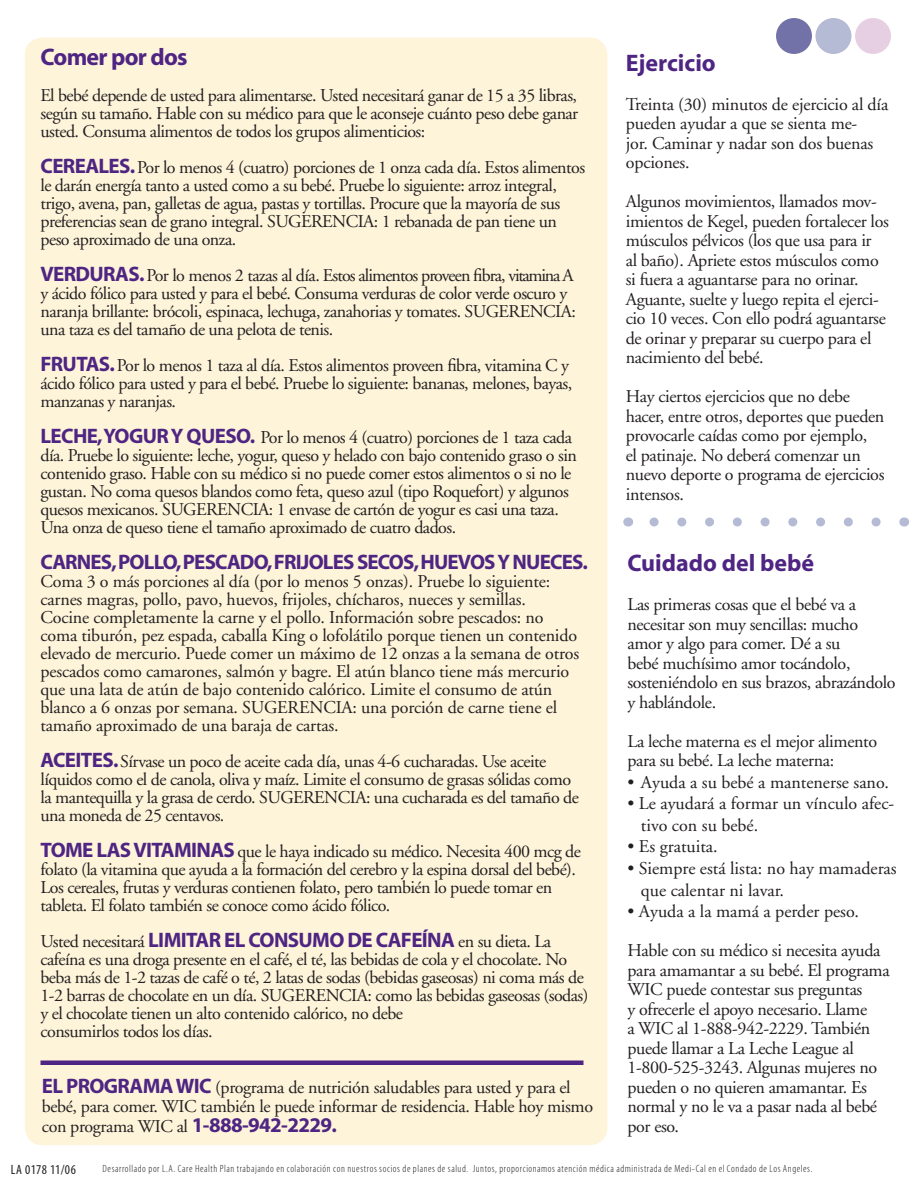
<style>
.page{position:relative;width:918px;height:1188px;background:#fff}
.page>*{position:absolute;margin:0;border:0;box-sizing:border-box;transform-origin:0 0}
.t1{font:700 24px "Myriad";color:#4e2582}
.t2{font:700 21px "Myriad";letter-spacing:-.035em;color:#4e2582}
.mjspecial{font:18px/18px "Adobe Garamond";letter-spacing:-.025em;color:#231f20}
.mjspecial-2{font:18px/21.6px "Adobe Garamond";color:#231f20}
.t3{font:condensed 13.5px "Myriad Pro";letter-spacing:.03em;color:#231f20}
.t4{font:300 condensed 10.5px "Myriad Pro";letter-spacing:.055em;color:#231f20}
.s1{font-family:"Myriad";font-weight:700;font-size:21px;color:#4e2582}
</style>
<div class="page">
<div style="left:25px;top:38px;width:583px;height:1107px;background:#fef4da;border-radius:18px"></div>
<div style="left:776px;top:18px;width:36px;height:36px;background:#7372a8;border-radius:50%"></div>
<div style="left:815px;top:18px;width:36px;height:36px;background:#b5bbd4;border-radius:50%"></div>
<div style="left:855px;top:18px;width:36px;height:36px;background:#e7cfe3;border-radius:50%"></div>
<svg style="left:649px;top:518px;width:227px;height:8px"></svg>
<div style="left:40px;top:1060px;width:544px;height:5px;background:#4e2582"></div>
<p class="t1" style="left:40px;top:45px;width:149px">COMER POR DOS</p>
<p class="mjspecial" style="left:40px;top:87px;width:539px;text-align:justify">El bebé depende de usted para alimentarse. Usted necesitará ganar de 15 a 35 libras, según su tamaño. Hable con su médico para que le aconseje cuánto peso debe ganar usted. Consuma alimentos de todos los grupos alimenticios:</p>
<p class="mjspecial" style="left:40px;top:159px;width:546px"><span class="s1">CEREA LES .</span> Por lo menos 4 (cuatro) porciones de 1 onza cada día. Estos alimentos le darán energía tanto a usted como a su bebé. Pruebe lo siguiente: arroz integral, trigo, avena, pan, galletas de agua, pastas y tortillas. Procure que la mayoría de sus preferencias sean de grano integral. SUGERENCIA: 1 rebanada de pan tiene un peso aproximado de una onza.</p>
<p class="mjspecial" style="left:40px;top:267px;width:537px"><span class="s1">VERDURAS .</span> Por lo menos 2 tazas al día. Estos alimentos proveen fibra, vitamina A y ácido fólico para usted y para el bebé. Consuma verduras de color verde oscuro y naranja brillante: brócoli, espinaca, lechuga, zanahorias y tomates. SUGERENCIA: una taza es del tamaño de una pelota de tenis.</p>
<p class="mjspecial" style="left:40px;top:357px;width:533px"><span class="s1">FRUTAS .</span> Por lo menos 1 taza al día. Estos alimentos proveen fibra, vitamina C y ácido fólico para usted y para el bebé. Pruebe lo siguiente: bananas, melones, bayas, manzanas y naranjas.</p>
<p class="t2" style="left:40px;top:425px;width:13px">LECHE</p>
<p class="t1" style="left:626px;top:50px;width:91px">EJERCICIO</p>
<p class="mjspecial" style="left:626px;top:95px;width:264px;line-height:19.5px">Treinta (30) minutos de ejercicio al día pueden ayudar a que se sienta me-<br>jor. Caminar y nadar son dos buenas opciones.</p>
<p class="mjspecial" style="left:626px;top:192px;width:265px;line-height:19.5px">Algunos movimientos, llamados mov&shy;imientos de Kegel, pueden fortalecer los músculos pélvicos (los que usa para ir<br>al baño). Apriete estos músculos como si fuera a aguantarse para no orinar.<br>Aguante, suelte y luego repita el ejerci&shy;cio 10 veces. Con ello podrá aguantarse de orinar y preparar su cuerpo para el nacimiento del bebé.</p>
<p class="mjspecial" style="left:626px;top:387px;width:260px;line-height:19.5px">Hay ciertos ejercicios que no debe hacer, entre otros, deportes que pueden provocarle caídas como por ejemplo,<br>el patinaje. No deberá comenzar un nuevo deporte o programa de ejercicios</p>
<p class="mjspecial" style="left:626px;top:485px;width:60px">intensos.</p>
<p class="mjspecial" style="left:40px;top:429px;width:538px;text-indent:57px"><span class="s1">, YOGUR Y QUESO.</span> Por lo menos 4 (cuatro) porciones de 1 taza cada día. Pruebe lo siguiente: leche, yogur, queso y helado con bajo contenido graso o sin contenido graso. Hable con su médico si no puede comer estos alimentos o si no le gustan. No coma quesos blandos como feta, queso azul (tipo Roquefort) y algunos quesos mexicanos. SUGERENCIA: 1 envase de cartón de yogur es casi una taza.<br>Una onza de queso tiene el tamaño aproximado de cuatro dados.</p>
<p class="t2" style="left:40px;top:551px;width:156px">CARNES, POLLO, PESCAD</p>
<p class="t2" style="left:254px;top:551px;width:298px">O, FRIJOLES SECOS, HUEVOS Y NUECES</p>
<p class="t2" style="left:583px;top:551px;width:7px">.</p>
<p class="mjspecial" style="left:40px;top:573px;width:540px">Coma 3 o más porciones al día (por lo menos 5 onzas). Pruebe lo siguiente: carnes magras, pollo, pavo, huevos, frijoles, chícharos, nueces y semillas.<br>Cocine completamente la carne y el pollo. Información sobre pescados: no coma tiburón, pez espada, caballa King o lofolátilo porque tienen un contenido elevado de mercurio. Puede comer un máximo de 12 onzas a la semana de otros pescados como camarones, salmón y bagre. El atún blanco tiene más mercurio que una lata de atún de bajo contenido calórico. Limite el consumo de atún blanco a 6 onzas por semana. SUGERENCIA: una porción de carne tiene el tamaño aproximado de una baraja de cartas.</p>
<p class="t2" style="left:40px;top:749px;width:24px">ACEITES</p>
<p class="t1" style="left:627px;top:551px;width:188px">CUIDADO DEL BEBÉ</p>
<p class="mjspecial" style="left:627px;top:595px;width:270px;line-height:19.5px">Las primeras cosas que el bebé va a necesitar son muy sencillas: mucho amor y algo para comer. Dé a su<br>bebé muchísimo amor tocándolo, sosteniéndolo en sus brazos, abrazándolo y hablándole.</p>
<p class="mjspecial" style="left:627px;top:732px;width:251px;line-height:19.5px">La leche materna es el mejor alimento para su bebé. La leche materna:</p>
<p class="mjspecial-2" style="left:627px;top:772px;width:263px">• Ayuda a su bebé a mantenerse sano.</p>
<p class="mjspecial-2" style="left:641px;top:793px;width:255px;text-indent:-14px">• Le ayudará a formar un vínculo afec&shy;tivo con su bebé.</p>
<p class="mjspecial-2" style="left:627px;top:836px;width:92px">• Es gratuita.</p>
<p class="mjspecial-2" style="left:641px;top:858px;width:257px;text-indent:-14px">• Siempre está lista: no hay mamaderas que calentar ni lavar.</p>
<p class="mjspecial-2" style="left:627px;top:901px;width:233px">• Ayuda a la mamá a perder peso.</p>
<p class="mjspecial" style="left:627px;top:941px;width:264px;line-height:19.5px">Hable con su médico si necesita ayuda para amamantar a su bebé. El programa<br>WIC puede contestar sus preguntas<br>y ofrecerle el apoyo necesario. Llame<br>a WIC al 1-888-942-2229. También puede llamar a La Leche League al<br>1-800-525-3243. Algunas mujeres no pueden o no quieren amamantar. Es normal y no le va a pasar nada al bebé por eso.</p>
<p class="mjspecial" style="left:40px;top:753px;width:540px;text-indent:73px"><span class="s1">.</span> Sírvase un poco de aceite cada día, unas 4-6 cucharadas. Use aceite líquidos como el de canola, oliva y maíz. Limite el consumo de grasas sólidas como la mantequilla y la grasa de cerdo. SUGERENCIA: una cucharada es del tamaño de una moneda de 25 centavos.</p>
<p class="t2" style="left:40px;top:839px;width:105px">TOME LAS VITAMI</p>
<p class="mjspecial" style="left:40px;top:843px;width:542px;text-indent:156px"><span class="s1">NAS</span> que le haya indicado su médico. Necesita 400 mcg de folato (la vitamina que ayuda a la formación del cerebro y la espina dorsal del bebé).<br>Los cereales, frutas y verduras contienen folato, pero también lo puede tomar en tableta. El folato también se conoce como ácido fólico.</p>
<p class="mjspecial" style="left:40px;top:933px;width:129px">Usted necesitará <span class="s1">LIMITA</span></p>
<p class="t2" style="left:209px;top:929px;width:180px">R EL CONSUMO DE CAFE</p>
<p class="mjspecial" style="left:40px;top:933px;width:550px;text-indent:381px"><span class="s1">ÍNA</span> en su dieta. La cafeína es una droga presente en el café, el té, las bebidas de cola y el chocolate. No beba más de 1-2 tazas de café o té, 2 latas de sodas (bebidas gaseosas) ni coma más de 1-2 barras de chocolate en un día. SUGERENCIA: como las bebidas gaseosas (sodas) y el chocolate tienen un alto contenido calórico, no debe</p>
<p class="mjspecial" style="left:40px;top:1023px;width:174px">consumirlos todos los días.</p>
<p class="mjspecial" style="left:42px;top:1078px;width:553px;line-height:19.5px;text-indent:134px"><span class="s1">WIC</span> (programa de nutrición saludables para usted y para el bebé, para comer. WIC también le puede informar de residencia. Hable hoy mismo con programa WIC al <span class="s1">1-888-942-2229.</span></p>
<p class="t3" style="left:11px;top:1162px;width:67px">LA 0178 11/06</p>
<p class="t4" style="left:103px;top:1162px;width:711px">Desarrollado por L.A. Care Health Plan trabajando en colaboración con nuestros socios de planes de salud. Juntos, proporcionamos atención médica administrada de Medi-Cal en el Condado de Los Angeles.</p>
<p class="t2" style="left:42px;top:1075px;width:104px">EL PROGRAMA</p>
</div>
